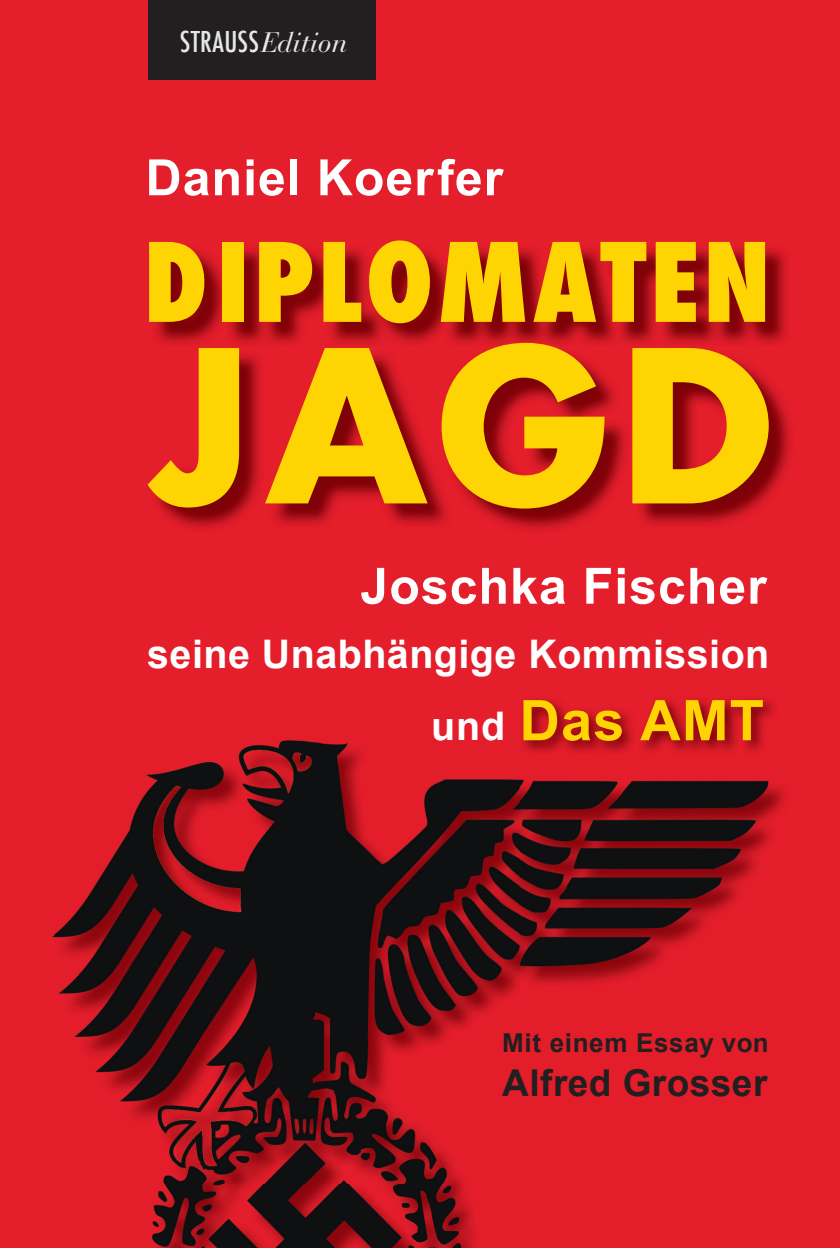
<style>
.page{position:relative;width:840px;height:1248px;background:#fff}
.page>*{position:absolute;margin:0;border:0;box-sizing:border-box;transform-origin:0 0}
.t1{font:700 206px "Futura";color:#fed503}
.t2{font:800 condensed 106px "Futura";letter-spacing:.035em;color:#fed503}
.t3{font:700 56px "Arial";letter-spacing:.02em;color:#fed503}
.t4{font:700 50px "Arial";letter-spacing:.02em;color:#fff}
.t5{font:700 39.4px "Arial";letter-spacing:.01em;color:#fff}
.t6{font:700 37px "Arial";letter-spacing:.01em;color:#231f20}
.t7{font:500 condensed 28px "Futura";letter-spacing:.01em;color:#e6e7e9}
.t8{font:700 26px "Arial";letter-spacing:.025em;color:#231f20}
.s1{font-family:"Bauer Bodoni";font-weight:400;font-style:italic;font-stretch:normal}
.s2{font-size:39.4px;color:#fff}
</style>
<div class="page">
<div style="left:0;top:0;width:839px;height:1247px;background:#e41e2b"></div>
<img style="left:54px;top:1247px;width:669px;height:1px">
<img style="left:54px;top:740px;width:731px;height:507px">
<div style="left:149px;top:0;width:227px;height:79px;background:#231f20"></div>
<img style="left:156px;top:248px;width:631px;height:96px">
<img style="left:519px;top:699px;width:258px;height:56px">
<p class="t7" style="left:180px;top:24px;width:169px">STRAUSS<span class="s1">Edition</span></p>
<p class="t4" style="left:145px;top:149px;width:359px">Daniel Koerfer</p>
<h2 class="t2" style="left:143px;top:210px;width:628px">DIPLOMATEN</h2>
<h1 class="t1" style="left:150px;top:283px;width:624px">JAGD</h1>
<p class="t4" style="left:360px;top:558px;width:407px">Joschka Fischer</p>
<p class="t5" style="left:147px;top:631px;width:623px">seine Unabhängige Kommission</p>
<p class="t3" style="left:431px;top:689px;width:334px"><span class="s2">und</span> Das AMT</p>
<p class="t8" style="left:502px;top:1027px;width:268px">Mit einem Essay von</p>
<p class="t6" style="left:502px;top:1061px;width:266px">Alfred Grosser</p>
</div>
